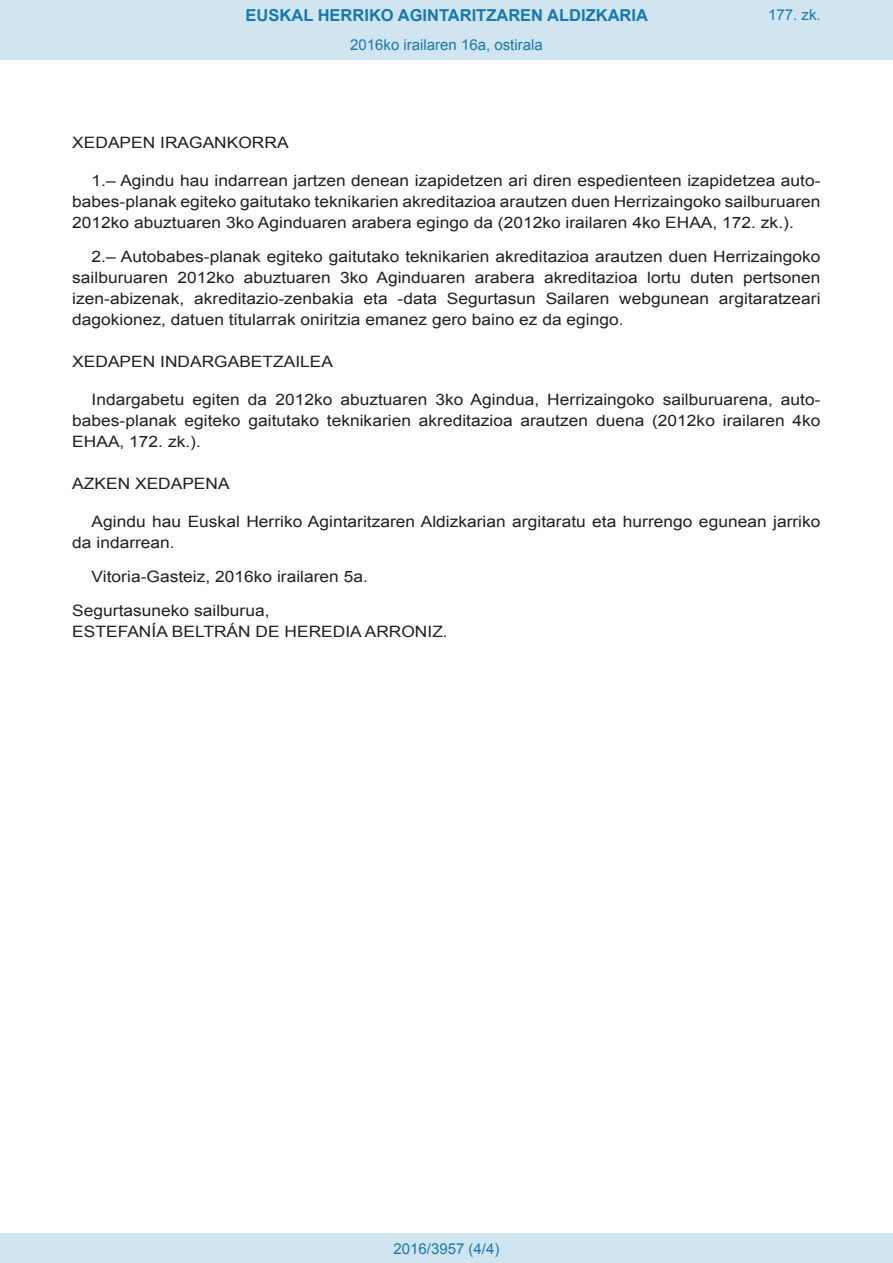
<style>
.page{position:relative;width:893px;height:1263px;background:#fff}
.page>*{position:absolute;margin:0;border:0;box-sizing:border-box;transform-origin:0 0}
.t1{font:700 16.5px "Arial";color:#1879ad}
.BOPVDetalle{font:15.6px/21px "Arial";color:#231f20;text-align:justify;scale:1.11 1}
.BOPVDisposicion{font:15.6px "Arial";color:#231f20;scale:1.11 1}
.BOPVFirmaLugFec{font:15.6px "Arial";color:#231f20;scale:1.11 1}
.BOPVFirmaNombre{font:15.6px "Arial";color:#231f20;scale:1.11 1}
.BOPVFirmaPuesto{font:15.6px "Arial";color:#231f20;scale:1.11 1}
.Paginacion_Centro{font:15px "Arial";color:#1879ad}
</style>
<div class="page">
<div style="left:0;top:0;width:893px;height:60px;background:#d0e5f0"></div>
<div style="left:0;top:1233px;width:893px;height:30px;background:#d0e5f0"></div>
<p class="t1" style="left:246px;top:4px;width:404px">EUSKAL HERRIKO AGINTARITZAREN ALDIZKARIA</p>
<p class="Paginacion_Centro" style="left:350px;top:35px;width:194px">2016ko irailaren 16a, ostirala</p>
<p class="Paginacion_Centro" style="left:768px;top:5px;width:54px">177. zk.</p>
<p class="BOPVDisposicion" style="left:72px;top:132px;width:196px">XEDAPEN IRAGANKORRA</p>
<p class="BOPVDetalle" style="left:72px;top:170px;width:676px;text-indent:19px">1.– Agindu hau indarrean jartzen denean izapidetzen ari diren espedienteen izapidetzea auto&shy;babes-planak egiteko gaitutako teknikarien akreditazioa arautzen duen Herrizaingoko sailburuaren 2012ko abuztuaren 3ko Aginduaren arabera egingo da (2012ko irailaren 4ko EHAA, 172. zk.).</p>
<p class="BOPVDetalle" style="left:72px;top:246px;width:676px;text-indent:19px">2.– Autobabes-planak egiteko gaitutako teknikarien akreditazioa arautzen duen Herrizaingoko sailburuaren 2012ko abuztuaren 3ko Aginduaren arabera akreditazioa lortu duten pertsonen izen-abizenak, akreditazio-zenbakia eta -data Segurtasun Sailaren webgunean argitaratzeari dagokionez, datuen titularrak oniritzia emanez gero baino ez da egingo.</p>
<p class="BOPVDisposicion" style="left:72px;top:351px;width:236px">XEDAPEN INDARGABETZAILEA</p>
<p class="BOPVDetalle" style="left:72px;top:389px;width:676px;text-indent:19px">Indargabetu egiten da 2012ko abuztuaren 3ko Agindua, Herrizaingoko sailburuarena, auto&shy;babes-planak egiteko gaitutako teknikarien akreditazioa arautzen duena (2012ko irailaren 4ko EHAA, 172. zk.).</p>
<p class="BOPVDisposicion" style="left:72px;top:474px;width:143px">AZKEN XEDAPENA</p>
<p class="BOPVDetalle" style="left:72px;top:512px;width:675px;text-indent:19px">Agindu hau Euskal Herriko Agintaritzaren Aldizkarian argitaratu eta hurrengo egunean jarriko da indarrean.</p>
<p class="BOPVFirmaLugFec" style="left:92px;top:566px;width:250px">Vitoria-Gasteiz, 2016ko irailaren 5a.</p>
<p class="BOPVFirmaPuesto" style="left:72px;top:600px;width:179px">Segurtasuneko sailburua,</p>
<p class="BOPVFirmaNombre" style="left:72px;top:621px;width:340px">ESTEFANÍA BELTRÁN DE HEREDIA ARRONIZ.</p>
<p class="Paginacion_Centro" style="left:393px;top:1238px;width:107px">2016/3957 (4/4)</p>
</div>
